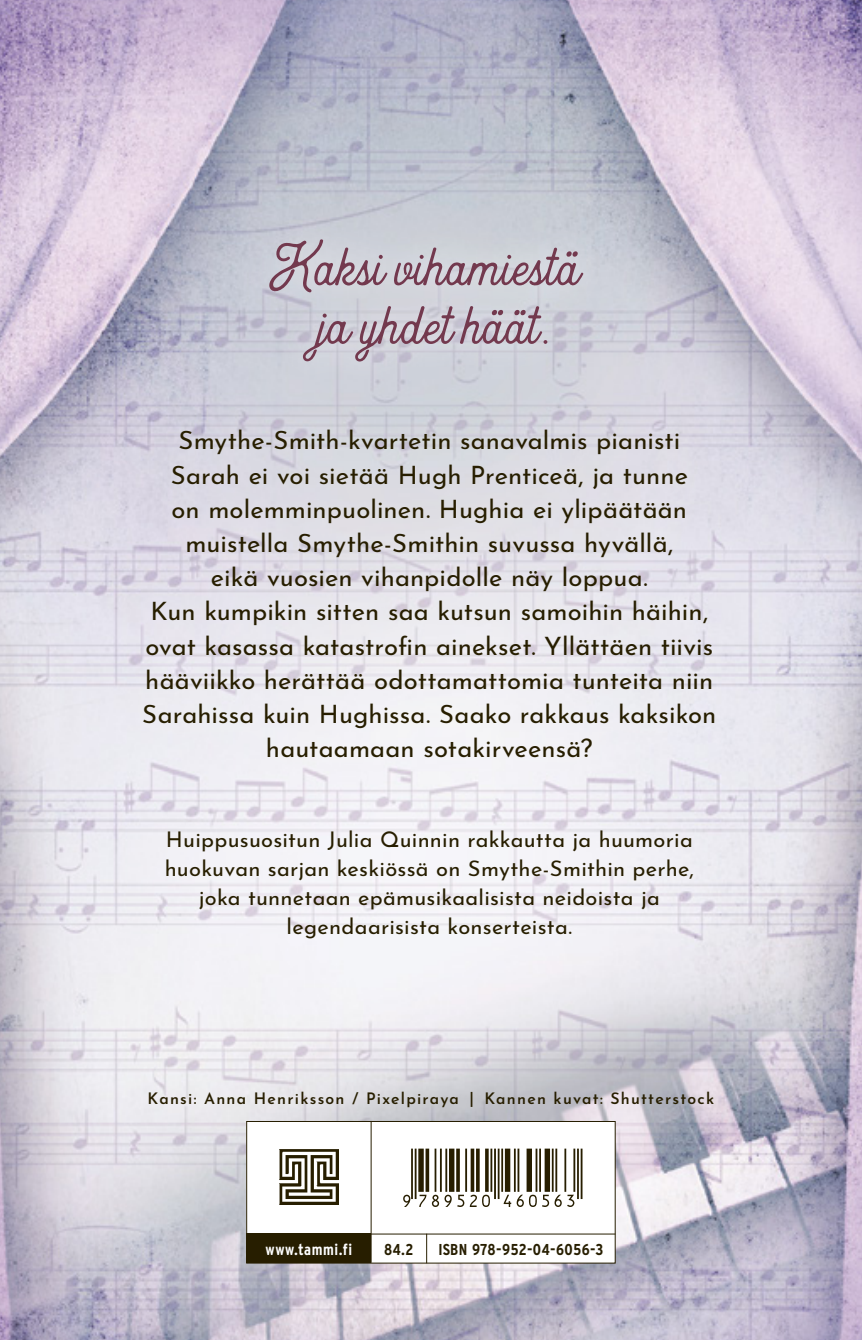
<style>
.page{position:relative;width:862px;height:1340px;background:#fff}
.page>*{position:absolute;margin:0;border:0;box-sizing:border-box;transform-origin:0 0}
.t1{font:65.25px/58.5px "Heritage";color:#73394e;text-align:center}
.t2{font:57.6px "Viisas EAN Matala";color:#271e00}
.t3{font:25.2px/34.2px "Josefin Sans";color:#271e00;text-align:center}
.t4{font:21.6px/29px "Josefin Sans";letter-spacing:.01em;color:#271e00;text-align:center}
.t5{font:600 15.75px "Josefin Sans";letter-spacing:.08em;color:#271e00}
.t6{font:700 15.75px "Interstate Condensed";letter-spacing:.03em;color:#271e00}
.t7{font:700 15.75px "Interstate Condensed";letter-spacing:.035em;color:#fff}
</style>
<div class="page">
<img style="left:861px;top:0;width:1px;height:1339px">
<img style="left:1px;top:0;width:860px;height:1339px">
<div style="left:238px;top:209px;width:374px;height:184px;background:#fff;opacity:.75"></div>
<div style="left:246px;top:1121px;width:369px;height:142px;background:#fff"></div>
<div style="left:246px;top:1121px;width:369px;height:142px;border:1px solid #271e00"></div>
<hr style="left:370px;top:1121px;width:1px;height:141px;background:#271e00">
<hr style="left:246px;top:1233px;width:369px;height:1px;background:#271e00">
<hr style="left:426px;top:1233px;width:1px;height:30px;background:#271e00">
<div style="left:246px;top:1233px;width:124px;height:29px;background:#271e00"></div>
<img style="left:279px;top:1149px;width:59px;height:55px">
<div style="left:116px;top:403px;width:626px;height:561px;background:#fff;opacity:.75"></div>
<h1 class="t1" style="left:269px;top:240px;width:312px">Kaksi vihamiestä ja yhdet häät.</h1>
<p class="t3" style="left:142px;top:420px;width:575px">Smythe-Smith-kvartetin sanavalmis pianisti Sarah ei voi sietää Hugh Prenticeä, ja tunne<br>on molemminpuolinen. Hughia ei ylipäätään muistella Smythe-Smithin suvussa hyvällä,<br>eikä vuosien vihanpidolle näy loppua.<br>Kun kumpikin sitten saa kutsun samoihin häihin, ovat kasassa katastrofin ainekset. Yllättäen tiivis hääviikko herättää odottamattomia tunteita niin Sarahissa kuin Hughissa. Saako rakkaus kaksikon hautaamaan sotakirveensä?</p>
<p class="t4" style="left:165px;top:822px;width:530px">Huippusuositun Julia Quinnin rakkautta ja huumoria huokuvan sarjan keskiössä on Smythe-Smithin perhe, joka tunnetaan epämusikaalisista neidoista ja legendaarisista konserteista.</p>
<p class="t5" style="left:147px;top:1084px;width:568px">Kansi: Anna Henriksson / Pixelpiraya | Kannen kuvat: Shutterstock</p>
<h2 class="t2" style="left:398px;top:1147px;width:185px">*9789520460563*</h2>
<p class="t7" style="left:265px;top:1240px;width:88px">www.tammi.fi</p>
<p class="t6" style="left:384px;top:1240px;width:31px">84.2</p>
<p class="t6" style="left:438px;top:1240px;width:166px">ISBN 978-952-04-6056-3</p>
</div>
